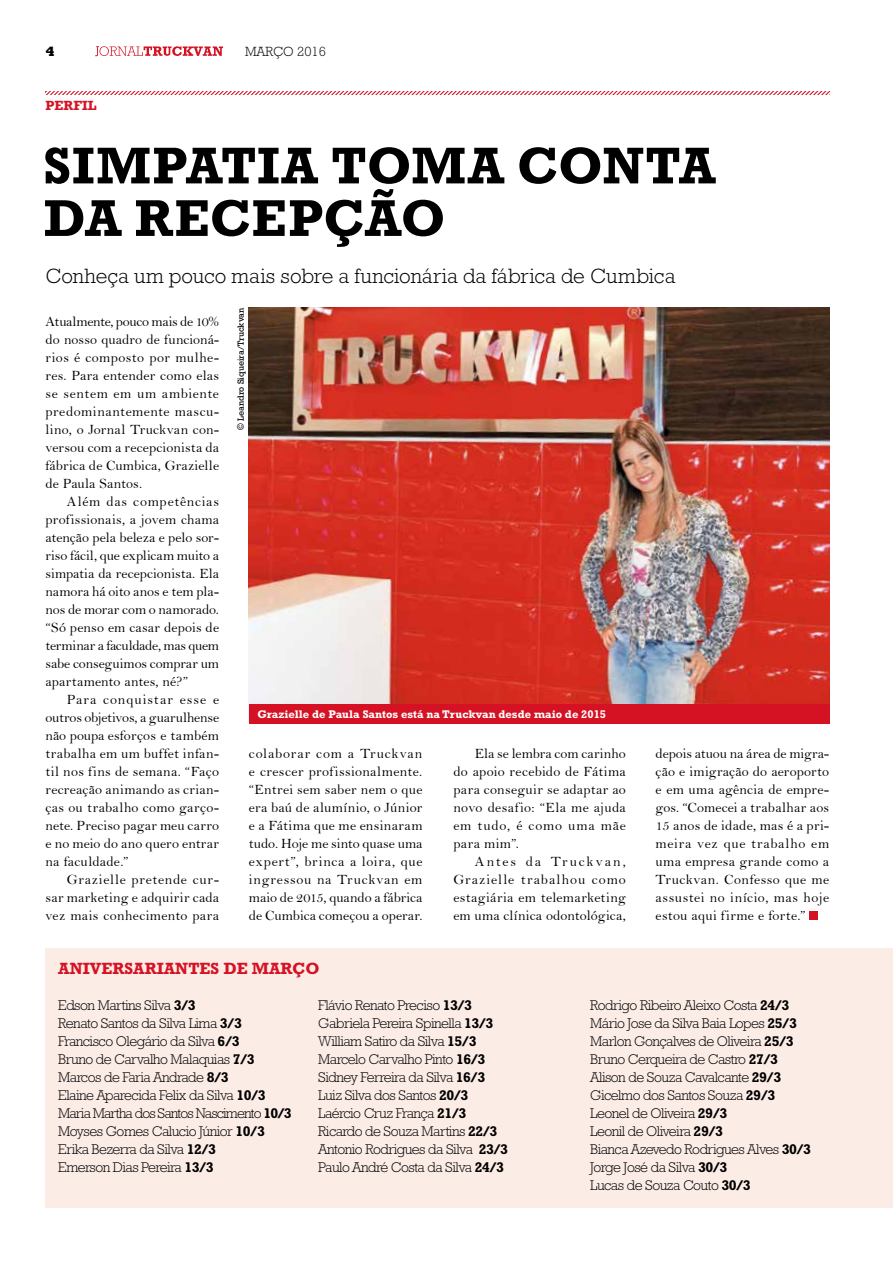
<style>
.page{position:relative;width:893px;height:1263px;background:#fff}
.page>*{position:absolute;margin:0;border:0;box-sizing:border-box;transform-origin:0 0}
.t1{font:700 52.5px "Rockwell Std";letter-spacing:.01em;color:#000}
.t2{font:300 21px "Rockwell Std";color:#000}
.t3{font:700 16.5px "Rockwell Std";color:#d51224}
.t4{font:14.25px/18px "Bell";letter-spacing:.015em;color:#000;text-align:justify}
.t5{font:300 14.25px/18px "Rockwell Std";letter-spacing:-.035em;color:#000}
.t6{font:300 13.5px "Rockwell Std";color:#000}
.t7{font:700 13.5px "Rockwell Std";color:#d51224}
.t8{font:800 13.5px "Rockwell Std";color:#000}
.t9{font:700 11.25px "Rockwell Std";color:#fff}
.t10{font:9px "Rockwell Std";color:#000}
.s1{font-weight:700}
</style>
<div class="page">
<svg style="left:95px;top:46px;width:128px;height:10px"></svg>
<svg style="left:45px;top:92px;width:784px;height:3px"></svg>
<div style="left:45px;top:949px;width:848px;height:259px;background:#fcece6"></div>
<div style="left:809px;top:911px;width:9px;height:9px;background:#d51224"></div>
<img style="left:249px;top:308px;width:580px;height:396px">
<div style="left:249px;top:704px;width:580px;height:19px;background:#d51224"></div>
<p class="t8" style="left:45px;top:43px;width:11px">4</p>
<p class="t6" style="left:245px;top:44px;width:82px">março 2016</p>
<p class="t7" style="left:45px;top:97px;width:53px">Perfil</p>
<h1 class="t1" style="left:43px;top:135px;width:332px">SIMPATIA TOMA</h1>
<h1 class="t1" style="left:517px;top:135px;width:41px">CONTA</h1>
<h1 class="t1" style="left:43px;top:187px;width:398px">DA RECEPÇÃO</h1>
<h2 class="t2" style="left:45px;top:263px;width:631px">Conheça um pouco mais sobre a funcionária da fábrica de Cumbica</h2>
<p class="t10" style="left:235px;top:429px;width:123px;rotate:-90deg">© Leandro Siqueira/Truckvan</p>
<p class="t4" style="left:46px;top:312px;width:175px">Atualmente, pouco mais de 10% do nosso quadro de funcioná&shy;rios é composto por mulhe&shy;res. Para entender como elas se sentem em um ambiente predominantemente mascu&shy;lino, o Jornal Truckvan con&shy;versou com a recepcionista da fábrica de Cumbica, Grazielle de Paula Santos.</p>
<p class="t4" style="left:46px;top:492px;width:175px;text-indent:21px">Além das competências profissionais, a jovem chama atenção pela beleza e pelo sor&shy;riso fácil, que explicam muito a simpatia da recepcionista. Ela namora há oito anos e tem pla&shy;nos de morar com o namorado. “Só penso em casar depois de terminar a faculdade, mas quem sabe conseguimos comprar um apartamento antes, né?”</p>
<p class="t4" style="left:46px;top:690px;width:175px;text-indent:21px">Para conquistar esse e outros objetivos, a guarulhense não poupa esforços e também trabalha em um buffet infan&shy;til nos fins de semana. “Faço recreação animando as crian&shy;ças ou trabalho como garço&shy;nete. Preciso pagar meu carro e no meio do ano quero entrar na faculdade.”</p>
<p class="t4" style="left:46px;top:870px;width:175px;text-indent:21px">Grazielle pretende cur&shy;sar marketing e adquirir cada vez mais conhecimento para</p>
<p class="t9" style="left:257px;top:707px;width:350px">Grazielle de Paula Santos está na Truckvan desde maio de 2015</p>
<p class="t4" style="left:249px;top:744px;width:175px">colaborar com a Truckvan e crescer profissionalmente. “Entrei sem saber nem o que era baú de alumínio, o Júnior e a Fátima que me ensinaram tudo. Hoje me sinto quase uma expert”, brinca a loira, que ingressou na Truckvan em maio de 2015, quando a fábrica de Cumbica começou a operar.</p>
<p class="t4" style="left:453px;top:744px;width:174px;text-indent:21px">Ela se lembra com carinho do apoio recebido de Fátima para conseguir se adaptar ao novo desafio: “Ela me ajuda em tudo, é como uma mãe para mim”.</p>
<p class="t4" style="left:656px;top:744px;width:175px">depois atuou na área de migra&shy;ção e imigração do aeroporto e em uma agência de empre&shy;gos. “Comecei a trabalhar aos 15 anos de idade, mas é a pri&shy;meira vez que trabalho em uma empresa grande como a Truckvan. Confesso que me assustei no início, mas hoje estou aqui firme e forte.”</p>
<p class="t4" style="left:453px;top:852px;width:174px;text-indent:21px">Antes da Truckvan, Grazielle trabalhou como estagiária em telemarketing em uma clínica odontológica,</p>
<p class="t3" style="left:58px;top:958px;width:263px">Aniversariantes de Març o</p>
<p class="t5" style="left:58px;top:996px;width:235px">Edson Martins Silva <span class="s1">3/3<br></span>Renato Santos da Silva Lima <span class="s1">3/3<br></span>Francisco Olegário da Silva <span class="s1">6/3<br></span>Bruno de Carvalho Malaquias <span class="s1">7/3<br></span>Marcos de Faria Andrade <span class="s1">8/3<br></span>Elaine Aparecida Felix da Silva <span class="s1">10/3<br></span>Maria Martha dos Santos Nascimento <span class="s1">10/3<br></span>Moyses Gomes Calucio Júnior <span class="s1">10/3<br></span>Erika Bezerra da Silva <span class="s1">12/3<br></span>Emerson Dias Pereira <span class="s1">13/3</span></p>
<p class="t5" style="left:318px;top:996px;width:191px">Flávio Renato Preciso <span class="s1">13/3<br></span>Gabriela Pereira Spinella <span class="s1">13/3<br></span>William Satiro da Silva <span class="s1">15/3<br></span>Marcelo Carvalho Pinto <span class="s1">16/3<br></span>Sidney Ferreira da Silva <span class="s1">16/3<br></span>Luiz Silva dos Santos <span class="s1">20/3<br></span>Laércio Cruz França <span class="s1">21/3<br></span>Ricardo de Souza Martins <span class="s1">22/3<br></span>Antonio Rodrigues da Silva <span class="s1">23/3<br></span>Paulo André Costa da Silva <span class="s1">24/3</span></p>
<p class="t5" style="left:590px;top:996px;width:222px">Rodrigo Ribeiro Aleixo Costa <span class="s1">24/3<br></span>Mário Jose da Silva Baia Lopes <span class="s1">25/3<br></span>Marlon Gonçalves de Oliveira <span class="s1">25/3<br></span>Bruno Cerqueira de Castro <span class="s1">27/3<br></span>Alison de Souza Cavalcante <span class="s1">29/3<br></span>Gicelmo dos Santos Souza <span class="s1">29/3<br></span>Leonel de Oliveira <span class="s1">29/3<br></span>Leonil de Oliveira <span class="s1">29/3<br></span>Bianca Azevedo Rodrigues Alves <span class="s1">30/3<br></span>Jorge José da Silva <span class="s1">30/3<br></span>Lucas de Souza Couto <span class="s1">30/3</span></p>
</div>
